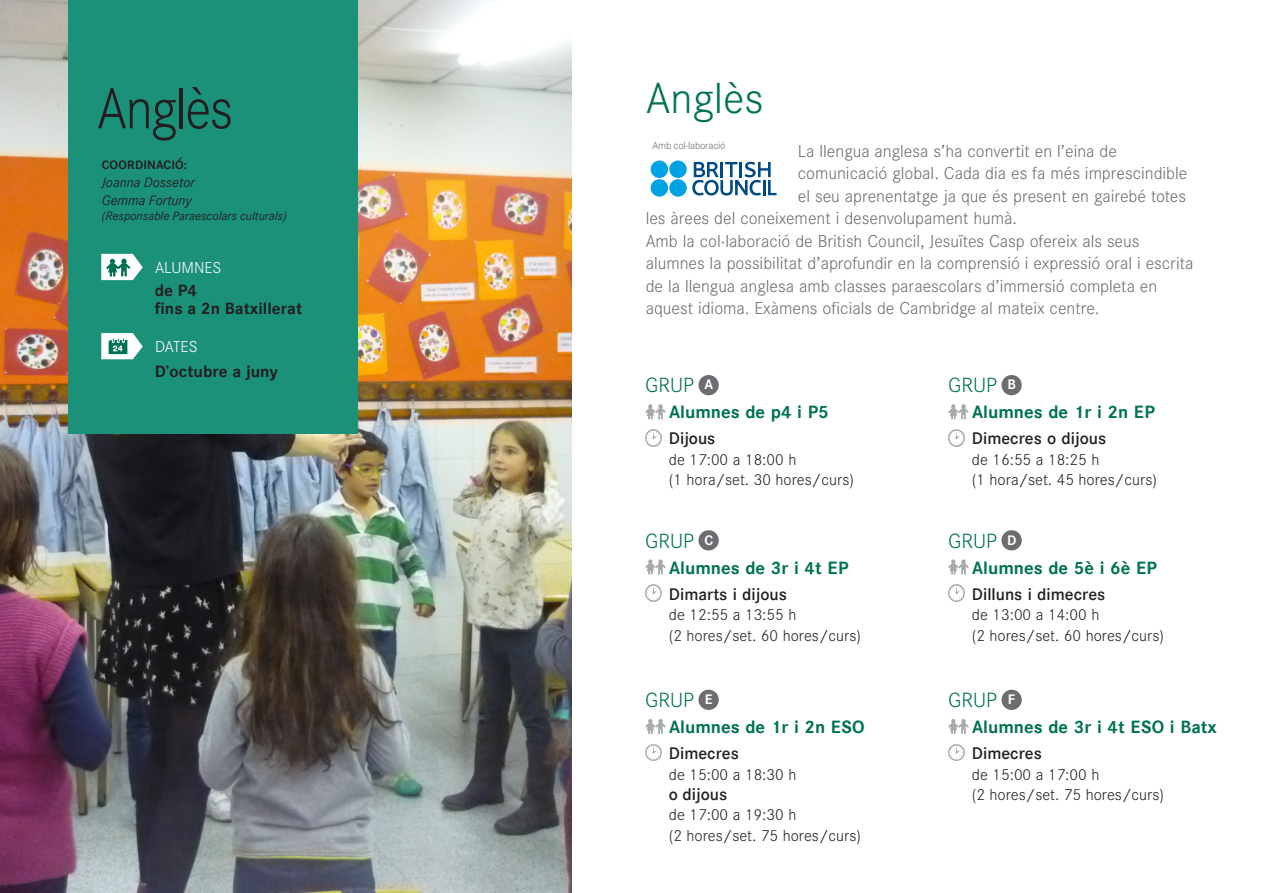
<style>
.page{position:relative;width:1263px;height:893px;background:#fff}
.page>*{position:absolute;margin:0;border:0;box-sizing:border-box;transform-origin:0 0}
.t1{font:300 60px "Corporate S";letter-spacing:-.03em;color:#231f20;scale:.92 1}
.t2{font:300 45px "Corporate S";color:#007254}
.t3{font:300 21.45px "Corporate S";color:#007254}
.t4{font:300 18px/22.5px "Corporate S";color:#6c6d70}
.t5{font:700 17.55px "Corporate SBQ";color:#007254}
.t6{font:300 16.65px/20.4px "Corporate S";color:#231f20}
.t7{font:300 16.5px "Corporate S";color:#fff}
.t8{font:700 16.2px/18px "Corporate SBQ";color:#231f20}
.t9{font:700 13.65px "Corporate SBQ";color:#fff}
.t10{font:italic 13.5px "Corporate SBQ";color:#231f20}
.t11{font:italic 12px "Corporate SBQ";color:#231f20}
.t12{font:700 12px "Corporate SBQ";letter-spacing:.01em;color:#231f20}
.t13{font:300 10.8px "Corporate S";letter-spacing:-.02em;color:#6c6d70}
.s1{font-family:"Corporate SBQ";font-weight:500}
</style>
<div class="page">
<img style="left:0;top:0;width:572px;height:893px">
<div style="left:698px;top:375px;width:21px;height:20px;background:#6c6d70;border-radius:50%"></div>
<svg style="left:645px;top:404px;width:21px;height:15px"></svg>
<img style="left:645px;top:430px;width:17px;height:16px">
<div style="left:1001px;top:375px;width:21px;height:20px;background:#6c6d70;border-radius:50%"></div>
<svg style="left:948px;top:404px;width:21px;height:15px"></svg>
<img style="left:948px;top:430px;width:17px;height:16px">
<div style="left:698px;top:530px;width:21px;height:20px;background:#6c6d70;border-radius:50%"></div>
<svg style="left:645px;top:559px;width:21px;height:16px"></svg>
<img style="left:645px;top:585px;width:17px;height:16px">
<div style="left:1001px;top:530px;width:21px;height:20px;background:#6c6d70;border-radius:50%"></div>
<svg style="left:948px;top:559px;width:21px;height:16px"></svg>
<img style="left:948px;top:585px;width:17px;height:16px">
<div style="left:698px;top:690px;width:21px;height:20px;background:#6c6d70;border-radius:50%"></div>
<svg style="left:645px;top:719px;width:21px;height:15px"></svg>
<img style="left:645px;top:744px;width:17px;height:17px">
<div style="left:1001px;top:690px;width:21px;height:20px;background:#6c6d70;border-radius:50%"></div>
<svg style="left:948px;top:719px;width:21px;height:15px"></svg>
<img style="left:948px;top:744px;width:17px;height:17px">
<div style="left:68px;top:0;width:289px;height:434px;background:#1c917a"></div>
<svg style="left:101px;top:254px;width:42px;height:26px"></svg>
<svg style="left:101px;top:333px;width:42px;height:26px"></svg>
<svg style="left:692px;top:162px;width:85px;height:33px"></svg>
<div style="left:651px;top:161px;width:17px;height:17px;background:#00a2e4;border-radius:50%"></div>
<div style="left:669px;top:161px;width:18px;height:17px;background:#00a2e4;border-radius:50%"></div>
<div style="left:651px;top:179px;width:17px;height:18px;background:#00a2e4;border-radius:50%"></div>
<div style="left:669px;top:179px;width:18px;height:18px;background:#00a2e4;border-radius:50%"></div>
<p class="t1" style="left:97px;top:69px;width:150px">Anglès</p>
<p class="t12" style="left:102px;top:158px;width:87px">COORDINACIÓ:</p>
<p class="t10" style="left:102px;top:174px;width:95px">Joanna Dossetor</p>
<p class="t10" style="left:102px;top:192px;width:91px">Gemma Fortuny</p>
<p class="t11" style="left:102px;top:209px;width:186px">(Responsable Paraescolars culturals)</p>
<p class="t7" style="left:155px;top:257px;width:68px">ALUMNES</p>
<p class="t8" style="left:155px;top:282px;width:149px">de P4<br>fins a 2n Batxillerat</p>
<p class="t7" style="left:155px;top:336px;width:44px">DATES</p>
<p class="t8" style="left:155px;top:363px;width:125px">D’octubre a juny</p>
<p class="t2" style="left:646px;top:69px;width:119px">Anglès</p>
<p class="t13" style="left:652px;top:139px;width:75px">Amb col·laboració</p>
<p class="t4" style="left:798px;top:139px;width:321px">La llengua anglesa s’ha convertit en l’eina de</p>
<p class="t4" style="left:798px;top:161px;width:391px">comunicació global. Cada dia es fa més imprescindible</p>
<p class="t4" style="left:798px;top:184px;width:390px">el seu aprenentatge ja que és present en gairebé totes</p>
<p class="t4" style="left:646px;top:206px;width:373px">les àrees del coneixement i desenvolupament humà.</p>
<p class="t4" style="left:646px;top:229px;width:549px">Amb la col·laboració de British Council, Jesuïtes Casp ofereix als seus alumnes la possibilitat d’aprofundir en la comprensió i expressió oral i escrita de la llengua anglesa amb classes paraescolars d’immersió completa en aquest idioma. Exàmens oficials de Cambridge al mateix centre.</p>
<p class="t3" style="left:645px;top:371px;width:50px">GRUP</p>
<p class="t9" style="left:704px;top:376px;width:10px">A</p>
<p class="t5" style="left:669px;top:401px;width:161px">Alumnes de p4 i P5</p>
<p class="t6" style="left:669px;top:428px;width:187px"><span class="s1">Dijous<br></span>de 17:00 a 18:00 h<br>(1 hora/set. 30 hores/curs)</p>
<p class="t3" style="left:645px;top:526px;width:50px">GRUP</p>
<p class="t9" style="left:704px;top:532px;width:10px">C</p>
<p class="t5" style="left:669px;top:557px;width:181px">Alumnes de 3r i 4t EP</p>
<p class="t6" style="left:669px;top:583px;width:194px"><span class="s1">Dimarts i dijous<br></span>de 12:55 a 13:55 h<br>(2 hores/set. 60 hores/curs)</p>
<p class="t3" style="left:645px;top:686px;width:50px">GRUP</p>
<p class="t9" style="left:705px;top:691px;width:9px">E</p>
<p class="t5" style="left:669px;top:716px;width:197px">Alumnes de 1r i 2n ESO</p>
<p class="t6" style="left:669px;top:743px;width:194px"><span class="s1">Dimecres<br></span>de 15:00 a 18:30 h<br><span class="s1">o dijous<br></span>de 17:00 a 19:30 h<br>(2 hores/set. 75 hores/curs)</p>
<p class="t3" style="left:948px;top:371px;width:50px">GRUP</p>
<p class="t9" style="left:1007px;top:376px;width:10px">B</p>
<p class="t5" style="left:972px;top:401px;width:184px">Alumnes de 1r i 2n EP</p>
<p class="t6" style="left:972px;top:428px;width:187px"><span class="s1">Dimecres o dijous<br></span>de 16:55 a 18:25 h<br>(1 hora/set. 45 hores/curs)</p>
<p class="t3" style="left:948px;top:526px;width:50px">GRUP</p>
<p class="t9" style="left:1007px;top:532px;width:11px">D</p>
<p class="t5" style="left:972px;top:557px;width:187px">Alumnes de 5è i 6è EP</p>
<p class="t6" style="left:972px;top:583px;width:194px"><span class="s1">Dilluns i dimecres<br></span>de 13:00 a 14:00 h<br>(2 hores/set. 60 hores/curs)</p>
<p class="t3" style="left:948px;top:686px;width:50px">GRUP</p>
<p class="t9" style="left:1008px;top:691px;width:9px">F</p>
<p class="t5" style="left:972px;top:716px;width:246px">Alumnes de 3r i 4t ESO i Batx</p>
<p class="t6" style="left:972px;top:743px;width:194px"><span class="s1">Dimecres<br></span>de 15:00 a 17:00 h<br>(2 hores/set. 75 hores/curs)</p>
</div>
